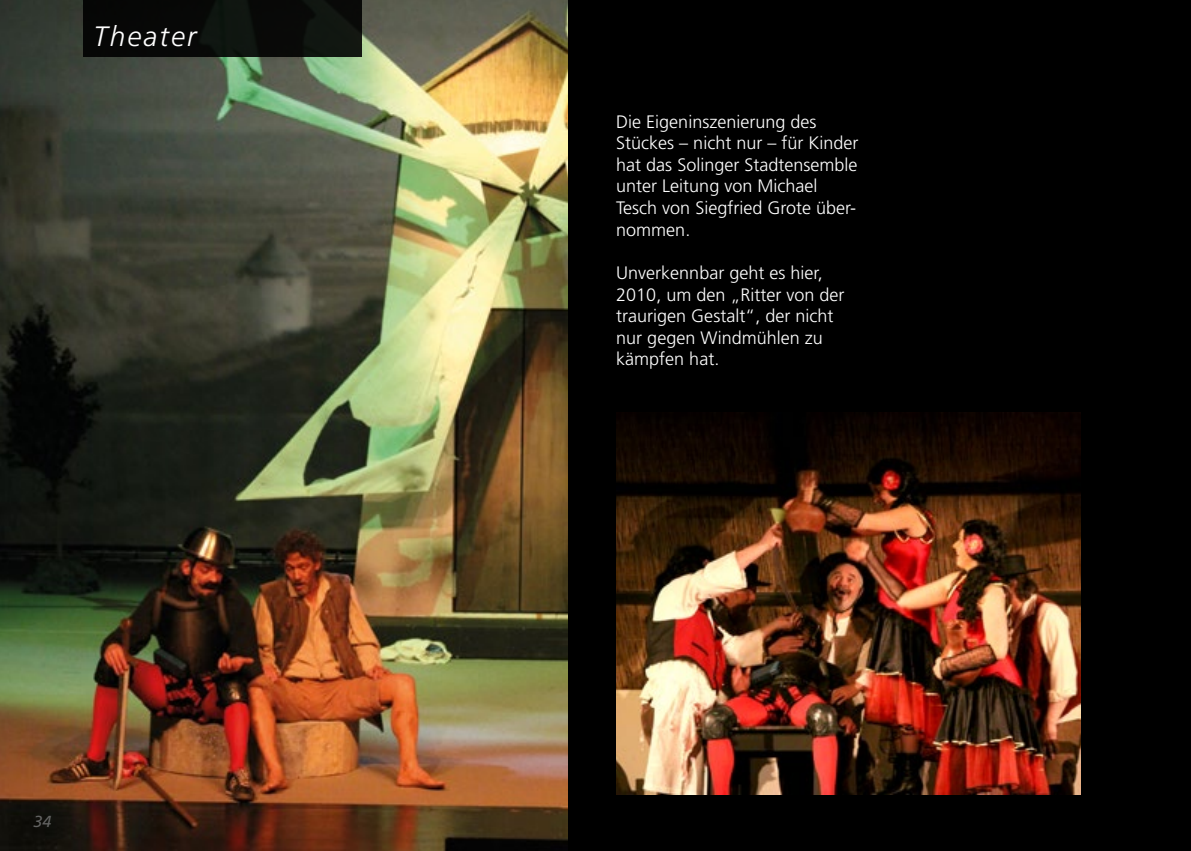
<style>
.page{position:relative;width:1191px;height:851px;background:#fff}
.page>*{position:absolute;margin:0;border:0;box-sizing:border-box;transform-origin:0 0}
.t1{font:italic 300 28px "Frutiger";letter-spacing:.075em;color:#fff}
.t2{font:300 18px/21.6px "Frutiger";color:#fff}
.t3{font:italic 16px "Frutiger";color:#636362}
</style>
<div class="page">
<div style="left:0;top:0;width:1092px;height:850px;background:#000"></div>
<img style="left:0;top:0;width:567px;height:850px">
<div style="left:83px;top:0;width:278px;height:57px;background:linear-gradient(to right,#050605,#0f130f)"></div>
<img style="left:616px;top:412px;width:465px;height:382px">
<div style="left:1081px;top:0;width:110px;height:850px;background:#000"></div>
<h1 class="t1" style="left:94px;top:20px;width:104px">Theater</h1>
<p class="t3" style="left:34px;top:811px;width:19px">34</p>
<p class="t2" style="left:616px;top:110px;width:244px">Die Eigeninszenierung des<br>Stückes – nicht nur – für Kinder hat das Solinger Stadtensemble unter Leitung von Michael<br>Tesch von Siegfried Grote über&shy;nommen.</p>
<p class="t2" style="left:616px;top:262px;width:230px">Unverkennbar geht es hier,<br>2010, um den „Ritter von der traurigen Gestalt“, der nicht nur gegen Windmühlen zu kämpfen hat.</p>
</div>
